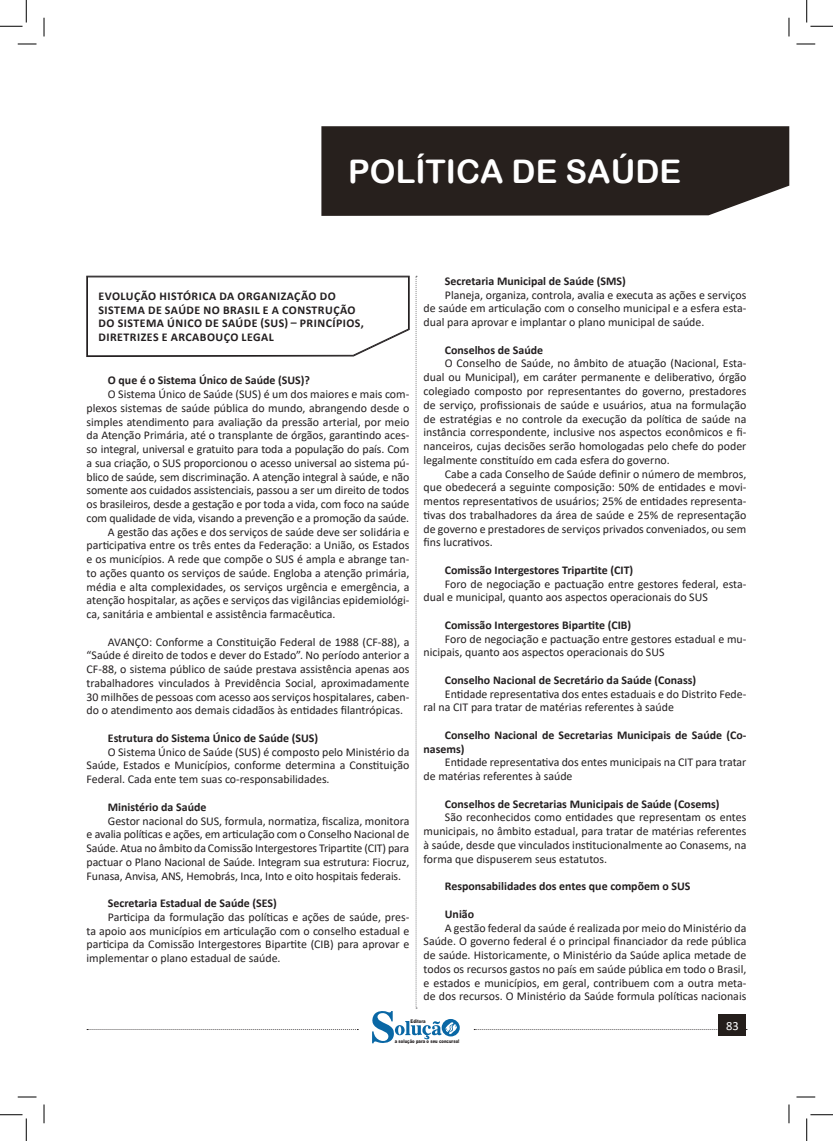
<style>
.page{position:relative;width:833px;height:1141px;background:#fff}
.page>*{position:absolute;margin:0;border:0;box-sizing:border-box;transform-origin:0 0}
.t1{font:32.5px "Arial Rounded MT Bold";color:#fff}
.t2{font:12.5px "Calibri";color:#fff}
.t3{font:11.88px/13.8px "Calibri";color:#231f20;text-align:justify}
.TITULO_DE_ASSUNTO__C{font:700 11.88px/13.8px "Calibri";color:#231f20}
.CAIXINHAS{font:700 11.88px "Calibri";letter-spacing:.04em;color:#231f20}
.t4{font:900 5px "Arial";color:#231f20;scale:.76 1}
</style>
<div class="page">
<svg style="left:474px;top:1029px;width:244px;height:1px"></svg>
<div style="left:718px;top:1014px;width:28px;height:22px;background:#241e1b"></div>
<div style="left:321px;top:126px;width:467px;height:90px;background:#27201d"></div>
<svg style="left:86px;top:276px;width:373px;height:767px"></svg>
<svg style="left:18px;top:43px;width:18px;height:2px"></svg>
<svg style="left:796px;top:43px;width:18px;height:2px"></svg>
<svg style="left:18px;top:1096px;width:18px;height:1px"></svg>
<svg style="left:796px;top:1096px;width:18px;height:1px"></svg>
<svg style="left:43px;top:18px;width:2px;height:18px"></svg>
<svg style="left:43px;top:1104px;width:2px;height:19px"></svg>
<svg style="left:788px;top:18px;width:1px;height:18px"></svg>
<svg style="left:788px;top:1104px;width:1px;height:19px"></svg>
<svg style="left:0;top:0;width:27px;height:27px"></svg>
<svg style="left:0;top:1114px;width:27px;height:26px"></svg>
<svg style="left:806px;top:0;width:26px;height:27px"></svg>
<svg style="left:806px;top:1114px;width:26px;height:26px"></svg>
<h1 class="t1" style="left:348px;top:152px;width:334px">POLÍTICA DE SAÚDE</h1>
<p class="CAIXINHAS" style="left:98px;top:287px;width:238px">EVOLUÇÃO HISTÓRICA DA ORGANIZAÇÃO DO</p>
<p class="CAIXINHAS" style="left:98px;top:301px;width:258px">SISTEMA DE SAÚDE NO BRASIL E A CONSTRUÇÃO</p>
<p class="CAIXINHAS" style="left:98px;top:315px;width:267px">DO SISTEMA ÚNICO DE SAÚDE (SUS) – PRINCÍPIOS,</p>
<p class="CAIXINHAS" style="left:98px;top:328px;width:177px">DIRETRIZES E ARCABOUÇO LEGAL</p>
<p class="TITULO_DE_ASSUNTO__C" style="left:108px;top:373px;width:203px">O que é o Sistema Único de Saúde (SUS)?</p>
<p class="t3" style="left:86px;top:387px;width:324px;text-indent:21px">O Sistema Único de Saúde (SUS) é um dos maiores e mais com&shy;plexos sistemas de saúde pública do mundo, abrangendo desde o simples atendimento para avaliação da pressão arterial, por meio da Atenção Primária, até o transplante de órgãos, garantindo aces&shy;so integral, universal e gratuito para toda a população do país. Com a sua criação, o SUS proporcionou o acesso universal ao sistema pú&shy;blico de saúde, sem discriminação. A atenção integral à saúde, e não somente aos cuidados assistenciais, passou a ser um direito de todos os brasileiros, desde a gestação e por toda a vida, com foco na saúde com qualidade de vida, visando a prevenção e a promoção da saúde.</p>
<p class="t3" style="left:86px;top:524px;width:324px;text-indent:21px">A gestão das ações e dos serviços de saúde deve ser solidária e participativa entre os três entes da Federação: a União, os Estados e os municípios. A rede que compõe o SUS é ampla e abrange tan&shy;to ações quanto os serviços de saúde. Engloba a atenção primária, média e alta complexidades, os serviços urgência e emergência, a atenção hospitalar, as ações e serviços das vigilâncias epidemiológi&shy;ca, sanitária e ambiental e assistência farmacêutica.</p>
<p class="t3" style="left:86px;top:634px;width:324px;text-indent:21px">AVANÇO: Conforme a Constituição Federal de 1988 (CF-88), a “Saúde é direito de todos e dever do Estado”. No período anterior a CF-88, o sistema público de saúde prestava assistência apenas aos trabalhadores vinculados à Previdência Social, aproximadamente 30 milhões de pessoas com acesso aos serviços hospitalares, caben&shy;do o atendimento aos demais cidadãos às entidades filantrópicas.</p>
<p class="TITULO_DE_ASSUNTO__C" style="left:108px;top:731px;width:212px">Estrutura do Sistema Único de Saúde (SUS)</p>
<p class="t3" style="left:86px;top:744px;width:324px;text-indent:21px">O Sistema Único de Saúde (SUS) é composto pelo Ministério da Saúde, Estados e Municípios, conforme determina a Constituição Federal. Cada ente tem suas co-responsabilidades.</p>
<p class="TITULO_DE_ASSUNTO__C" style="left:108px;top:799px;width:100px">Ministério da Saúde</p>
<p class="t3" style="left:86px;top:813px;width:324px;text-indent:21px">Gestor nacional do SUS, formula, normatiza, fiscaliza, monitora e avalia políticas e ações, em articulação com o Conselho Nacional de Saúde. Atua no âmbito da Comissão Intergestores Tripartite (CIT) para pactuar o Plano Nacional de Saúde. Integram sua estrutura: Fiocruz, Funasa, Anvisa, ANS, Hemobrás, Inca, Into e oito hospitais federais.</p>
<p class="TITULO_DE_ASSUNTO__C" style="left:108px;top:896px;width:170px">Secretaria Estadual de Saúde (SES)</p>
<p class="t3" style="left:86px;top:909px;width:324px;text-indent:21px">Participa da formulação das políticas e ações de saúde, pres&shy;ta apoio aos municípios em articulação com o conselho estadual e participa da Comissão Intergestores Bipartite (CIB) para aprovar e implementar o plano estadual de saúde.</p>
<p class="TITULO_DE_ASSUNTO__C" style="left:444px;top:274px;width:182px">Secretaria Municipal de Saúde (SMS)</p>
<p class="t3" style="left:423px;top:287px;width:324px;text-indent:21px">Planeja, organiza, controla, avalia e executa as ações e serviços de saúde em articulação com o conselho municipal e a esfera esta&shy;dual para aprovar e implantar o plano municipal de saúde.</p>
<p class="TITULO_DE_ASSUNTO__C" style="left:444px;top:343px;width:100px">Conselhos de Saúde</p>
<p class="t3" style="left:423px;top:356px;width:324px;text-indent:21px">O Conselho de Saúde, no âmbito de atuação (Nacional, Esta&shy;dual ou Municipal), em caráter permanente e deliberativo, órgão colegiado composto por representantes do governo, prestadores de serviço, profissionais de saúde e usuários, atua na formulação de estratégias e no controle da execução da política de saúde na instância correspondente, inclusive nos aspectos econômicos e fi&shy;nanceiros, cujas decisões serão homologadas pelo chefe do poder legalmente constituído em cada esfera do governo.</p>
<p class="t3" style="left:423px;top:466px;width:324px;text-indent:21px">Cabe a cada Conselho de Saúde definir o número de membros, que obedecerá a seguinte composição: 50% de entidades e movi&shy;mentos representativos de usuários; 25% de entidades representa&shy;tivas dos trabalhadores da área de saúde e 25% de representação de governo e prestadores de serviços privados conveniados, ou sem fins lucrativos.</p>
<p class="TITULO_DE_ASSUNTO__C" style="left:444px;top:563px;width:190px">Comissão Intergestores Tripartite (CIT)</p>
<p class="t3" style="left:423px;top:576px;width:324px;text-indent:21px">Foro de negociação e pactuação entre gestores federal, esta&shy;dual e municipal, quanto aos aspectos operacionais do SUS</p>
<p class="TITULO_DE_ASSUNTO__C" style="left:444px;top:618px;width:188px">Comissão Intergestores Bipartite (CIB)</p>
<p class="t3" style="left:423px;top:631px;width:324px;text-indent:21px">Foro de negociação e pactuação entre gestores estadual e mu&shy;nicipais, quanto aos aspectos operacionais do SUS</p>
<p class="TITULO_DE_ASSUNTO__C" style="left:444px;top:673px;width:253px">Conselho Nacional de Secretário da Saúde (Conass)</p>
<p class="t3" style="left:423px;top:686px;width:324px;text-indent:21px">Entidade representativa dos entes estaduais e do Distrito Fede&shy;ral na CIT para tratar de matérias referentes à saúde</p>
<p class="TITULO_DE_ASSUNTO__C" style="left:423px;top:728px;width:324px;text-indent:21px">Conselho Nacional de Secretarias Municipais de Saúde (Co&shy;nasems)</p>
<p class="t3" style="left:423px;top:755px;width:324px;text-indent:21px">Entidade representativa dos entes municipais na CIT para tratar de matérias referentes à saúde</p>
<p class="TITULO_DE_ASSUNTO__C" style="left:444px;top:796px;width:276px">Conselhos de Secretarias Municipais de Saúde (Cosems)</p>
<p class="t3" style="left:423px;top:810px;width:324px;text-indent:21px">São reconhecidos como entidades que representam os entes municipais, no âmbito estadual, para tratar de matérias referentes à saúde, desde que vinculados institucionalmente ao Conasems, na forma que dispuserem seus estatutos.</p>
<p class="TITULO_DE_ASSUNTO__C" style="left:444px;top:879px;width:247px">Responsabilidades dos entes que compõem o SUS</p>
<p class="TITULO_DE_ASSUNTO__C" style="left:444px;top:906px;width:31px">União</p>
<p class="t3" style="left:423px;top:920px;width:324px;text-indent:21px">A gestão federal da saúde é realizada por meio do Ministério da Saúde. O governo federal é o principal financiador da rede pública de saúde. Historicamente, o Ministério da Saúde aplica metade de todos os recursos gastos no país em saúde pública em todo o Brasil, e estados e municípios, em geral, contribuem com a outra meta&shy;de dos recursos. O Ministério da Saúde formula políticas nacionais</p>
<p class="t4" style="left:410px;top:1016px;width:21px">Editora</p>
<p class="t4" style="left:394px;top:1037px;width:86px">a solução para o seu concurso!</p>
<p class="t2" style="left:725px;top:1017px;width:14px">83</p>
</div>
